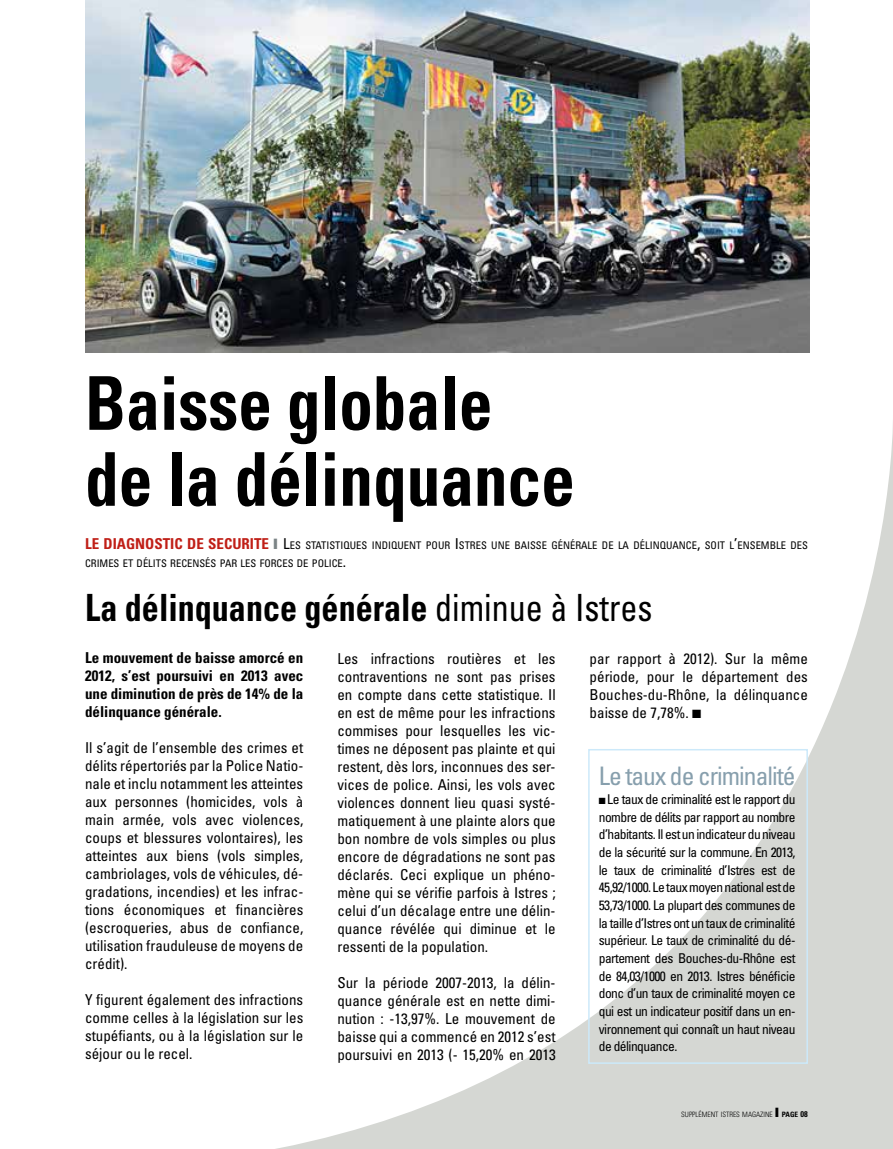
<style>
.page{position:relative;width:893px;height:1149px;background:#fff}
.page>*{position:absolute;margin:0;border:0;box-sizing:border-box;transform-origin:0 0}
.t1{font:700 condensed 74.1px/75.9px "Univers";color:#000;scale:.91 1}
.t2{font:700 condensed 37.5px "Univers";color:#000;scale:.91 1}
.t3{font:condensed 25.5px "Univers";letter-spacing:-.04em;color:#879fad}
.t4{font:condensed 15px/18px "Univers";color:#000;text-align:justify}
.t5{font:700 condensed 15px/18px "Univers";color:#000;text-align:justify}
.t6{font:condensed 13.5px/17.7px "Univers";letter-spacing:-.04em;color:#000;text-align:justify}
.t7{font:condensed 10.5px/18px "Univers";color:#000}
.t8{font:300 condensed 7.35px "Univers";color:#000}
.s1{font-weight:700;font-size:15px;color:#c01f17}
.s2{color:#7b8486}
.s3{font-size:15px}
.s4{font-weight:400}
.s5{font-weight:700}
.s6{font-weight:700;font-size:8.25px}
</style>
<div class="page">
<svg style="left:281px;top:426px;width:612px;height:722px"></svg>
<div style="left:588px;top:748px;width:220px;height:315px;border:2px solid #cce9fa"></div>
<img style="left:85px;top:0;width:725px;height:352px">
<h1 class="t1" style="left:85px;top:364px;width:540px">Baisse globale de la délinquance</h1>
<p class="t7" style="left:85px;top:535px;width:723px"><span class="s1">LE DIAGNOSTIC DE SECURITE</span> <span class="s2">❙</span> <span class="s3">L</span>ES STATISTIQUES INDIQUENT POUR <span class="s3">I</span> STRES UNE BAISSE GÉNÉRALE DE LA DÉLINQUANCE<span class="s3">,</span> SOIT L<span class="s3">’</span>ENSEM BLE DES<br>CRIM ES ET DÉLITS RECENSÉS PAR LES FORCES DE POLICE<span class="s3">.</span></p>
<h2 class="t2" style="left:85px;top:584px;width:625px">La délinquance générale <span class="s4">diminue à Istres</span></h2>
<p class="t5" style="left:85px;top:648px;width:220px">Le mouvement de baisse amorcé en 2012, s’est poursuivi en 2013 avec une diminution de près de 14% de la délinquance générale.</p>
<p class="t4" style="left:85px;top:738px;width:220px">Il s’agit de l’ensemble des crimes et délits répertoriés par la Police Natio&shy;nale et inclu notamment les atteintes aux personnes (homicides, vols à main armée, vols avec violences, coups et blessures volontaires), les atteintes aux biens (vols simples, cambriolages, vols de véhicules, dé&shy;gradations, incendies) et les infrac&shy;tions économiques et financières (escroqueries, abus de confiance, utilisation frauduleuse de moyens de crédit).</p>
<p class="t4" style="left:85px;top:990px;width:220px">Y figurent également des infractions comme celles à la législation sur les stupéfiants, ou à la législation sur le séjour ou le recel.</p>
<p class="t4" style="left:337px;top:648px;width:220px">Les infractions routières et les contraventions ne sont pas prises en compte dans cette statistique. Il en est de même pour les infractions commises pour lesquelles les vic&shy;times ne déposent pas plainte et qui restent, dès lors, inconnues des ser&shy;vices de police. Ainsi, les vols avec violences donnent lieu quasi systé&shy;matiquement à une plainte alors que bon nombre de vols simples ou plus encore de dégradations ne sont pas déclarés. Ceci explique un phéno&shy;mène qui se vérifie parfois à Istres ; celui d’un décalage entre une délin&shy;quance révélée qui diminue et le ressenti de la population.</p>
<p class="t4" style="left:337px;top:972px;width:220px">Sur la période 2007-2013, la délin&shy;quance générale est en nette dimi&shy;nution : -13,97%. Le mouvement de baisse qui a commencé en 2012 s’est poursuivi en 2013 (- 15,20% en 2013</p>
<p class="t4" style="left:590px;top:648px;width:220px">par rapport à 2012). Sur la même période, pour le département des Bouches-du-Rhône, la délinquance baisse de 7,78%. ■</p>
<h3 class="t3" style="left:599px;top:759px;width:198px">Le taux de criminalité</h3>
<p class="t6" style="left:599px;top:789px;width:198px">■ Le taux de criminalité est le rapport du nombre de délits par rapport au nombre d’habitants. Il est un indicateur du niveau de la sécurité sur la commune. En 2013, le taux de criminalité d’Istres est de 45,92/1000. Le taux moyen national est de 53,73/1000. La plupart des communes de la taille d’Istres ont un taux de criminalité supérieur. Le taux de criminalité du dé&shy;partement des Bouches-du-Rhône est de 84,03/1000 en 2013. Istres bénéficie donc d’un taux de criminalité moyen ce qui est un indicateur positif dans un en&shy;vironnement qui connaît un haut niveau de délinquance.</p>
<p class="t8" style="left:681px;top:1109px;width:128px">SUPPLÉMENT ISTRES MAGAZINE ❙ <span class="s5">page</span> <span class="s6">08</span></p>
</div>
